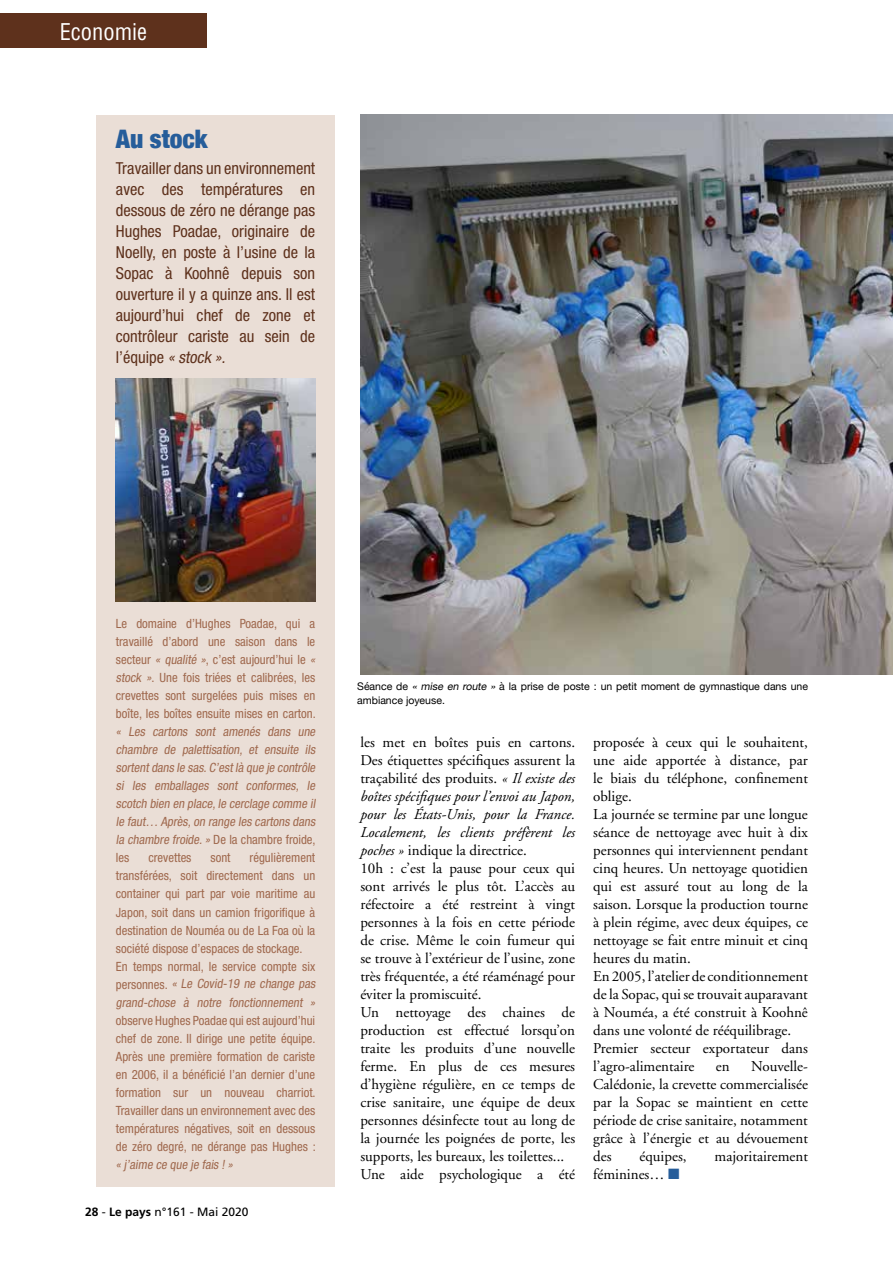
<style>
.page{position:relative;width:893px;height:1263px;background:#fff}
.page>*{position:absolute;margin:0;border:0;box-sizing:border-box;transform-origin:0 0}
.t1{font:900 condensed 25.5px "Helvetica Neue";color:#265d9a}
.t2{font:condensed 22.5px "Helvetica";color:#fff}
.t3{font:condensed 16.5px/21px "Helvetica Neue";color:#5e311c;text-align:justify}
.t4{font:15px/18px "Adobe Garamond";color:#000}
.t5{font:condensed 12.75px/18px "Helvetica Neue";color:#9f684d}
.t6{font:italic condensed 12.75px/18px "Helvetica Neue";color:#9f684d}
.t7{font:12px "Frutiger";color:#000}
.t8{font:10.5px/13.5px "Helvetica Neue";color:#000}
.s1{font-style:italic}
.s2{font-style:normal}
.s3{font-weight:700}
.s4{color:#265d9a}
</style>
<div class="page">
<div style="left:96px;top:115px;width:239px;height:1071px;background:#eaded6"></div>
<div style="left:0;top:13px;width:207px;height:35px;background:#5e311c"></div>
<img style="left:116px;top:378px;width:199px;height:224px">
<img style="left:360px;top:115px;width:533px;height:559px">
<h2 class="t2" style="left:60px;top:17px;width:89px">Economie</h2>
<h1 class="t1" style="left:116px;top:118px;width:93px">Au stock</h1>
<p class="t3" style="left:116px;top:157px;width:201px">Travailler dans un environnement avec des températures en dessous de zéro ne dérange pas Hughes Poadae, originaire de Noelly, en poste à l’usine de la Sopac à Koohnê depuis son ouverture il y a quinze ans. Il est aujourd’hui chef de zone et contrôleur cariste au sein de l’équipe <span class="s1">« stock ».</span></p>
<p class="t5" style="left:116px;top:615px;width:203px">Le domaine d’Hughes Poadae, qui a travaillé d’abord une saison dans le secteur <span class="s1">« qualité »</span>, c’est aujourd’hui le <span class="s1">« stock »</span>. Une fois triées et calibrées, les crevettes sont surgelées puis mises en boîte, les boîtes ensuite mises en carton.</p>
<p class="t6" style="left:116px;top:723px;width:203px">« Les cartons sont amenés dans une chambre de palettisation, et ensuite ils sortentdans le sas.C’estlà que je contrôle si les emballages sont conformes, le scotch bien en place,le cerclage comme il le faut… Après,on range les cartons dans la chambre froide.» <span class="s2">De la chambre froide, les</span></p>
<p class="t5" style="left:116px;top:849px;width:203px;text-indent:134px">régulièrement transférées, soit directement dans un container qui part par voie maritime au Japon, soit dans un camion frigorifique à destination de Nouméa ou de La Foa où la société dispose d’espaces de stockage.<br>En temps normal, le service compte six p e rs o n n e s . <span class="s1">« Le Covid-19 ne change pas grand-chose à notre fonctionnement »</span></p>
<p class="t5" style="left:116px;top:1011px;width:201px;text-align:justify">observe Hughes Poadae qui est aujourd’hui chef de zone. Il dirige une petite équipe.<br>Après une première formation de cariste en 2006, il a bénéficié l’an dernier d’une formation sur un nouveau charriot.<br>Travailler dans un environnement avec des températures négatives, soit en dessous de zéro degré, ne dérange pas Hughes :</p>
<p class="t6" style="left:116px;top:1155px;width:121px">« j ’aime ce que je fais !»</p>
<p class="t5" style="left:148px;top:849px;width:45px">crevettes</p>
<p class="t5" style="left:211px;top:849px;width:22px">sont</p>
<p class="t7" style="left:85px;top:1204px;width:165px"><span class="s3">28</span> - <span class="s3">Le pays</span> n°161 - Mai 2020</p>
<p class="t8" style="left:357px;top:680px;width:452px">Séance de <span class="s1">« mise en route »</span> à la prise de poste : un petit moment de gymnastique dans une ambiance joyeuse.</p>
<p class="t4" style="left:360px;top:733px;width:216px">les met en boîtes puis en cartons.<br>Des étiquettes spécifiques assurent la traçabilité des produits. <span class="s1">« Il existe des boîtes spécifiques pour l’envoi au Japon, pour les États-Unis, pour la France.<br>Localement, les clients préfèrent les poches »</span> indique la directrice.<br>10h : c’est la pause pour ceux qui sont arrivés le plus tôt. L’accès au réfectoire a été restreint à vingt personnes à la fois en cette période de crise. Même le coin fumeur qui se trouve à l’extérieur de l’usine, zone très fréquentée, a été réaménagé pour éviter la promiscuité.<br>Un nettoyage des chaines de production est effectué lorsqu’on traite les produits d’une nouvelle ferme. En plus de ces mesures d’hygiène régulière, en ce temps de crise sanitaire, une équipe de deux personnes désinfecte tout au long de la journée les poignées de porte, les supports, les bureaux, les toilettes...<br>Une aide psychologique a été</p>
<p class="t4" style="left:593px;top:733px;width:216px">proposée à ceux qui le souhaitent, une aide apportée à distance, par le biais du téléphone, confinement oblige.<br>La journée se termine par une longue séance de nettoyage avec huit à dix personnes qui interviennent pendant cinq heures. Un nettoyage quotidien qui est assuré tout au long de la saison. Lorsque la production tourne à plein régime, avec deux équipes, ce nettoyage se fait entre minuit et cinq heures du matin.<br>En 2005, l’atelier de conditionnement de la Sopac, qui se trouvait auparavant à Nouméa, a été construit à Koohnê dans une volonté de rééquilibrage.<br>Premier secteur exportateur dans l’agro-alimentaire</p>
<p class="t4" style="left:593px;top:1057px;width:216px;text-align:justify;text-indent:158px">Nouvelle-Calédonie, la crevette commercialisée par la Sopac se maintient en cette période de crise sanitaire, notamment grâce à l’énergie et au dévouement des</p>
<p class="t4" style="left:716px;top:1057px;width:15px">en</p>
<p class="t4" style="left:640px;top:1147px;width:49px">équipes,</p>
<p class="t4" style="left:715px;top:1147px;width:95px">majoritairement</p>
<p class="t4" style="left:593px;top:1165px;width:88px">féminines… <span class="s4">■</span></p>
</div>
